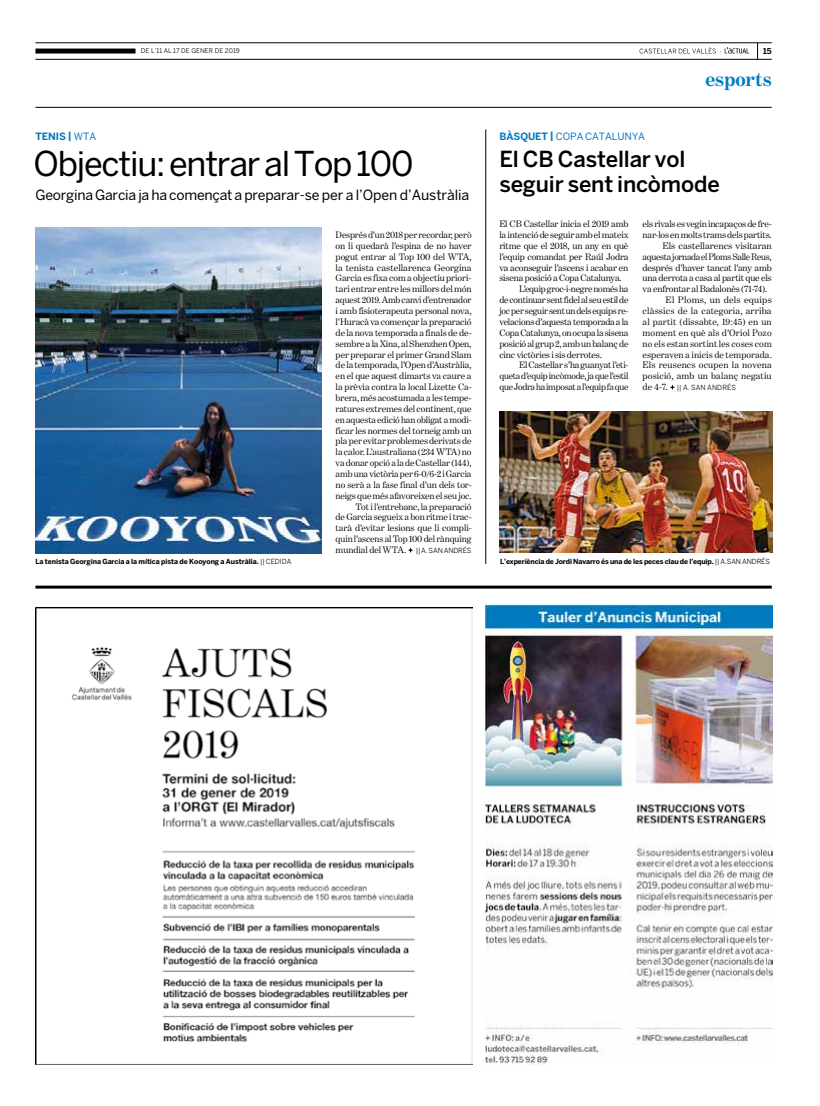
<style>
.page{position:relative;width:820px;height:1106px;background:#fff}
.page>*{position:absolute;margin:0;border:0;box-sizing:border-box;transform-origin:0 0}
.t1{font:34px "Benton Sans";letter-spacing:-.035em;color:#000}
.t2{font:500 22px/25px "Benton Sans";letter-spacing:-.01em;color:#000}
.t3{font:700 20px "Benton Modern One";letter-spacing:-.005em;color:#007bc0}
.t4{font:14px "Benton Sans";letter-spacing:-.015em;color:#000}
.t5{font:700 10px "Benton Sans";color:#007bc0}
.t6{font:10px "Benton Sans";color:#007bc0}
.t7{font:9.5px/10.9px "Benton Modern One";letter-spacing:-.015em;color:#000;text-align:right}
.t8{font:9.5px "Benton Modern One";letter-spacing:.015em;color:#000}
.t9{font:9.5px "Benton Modern One";letter-spacing:.01em;color:#000}
.t10{font:9.5px "Benton Modern One";letter-spacing:.02em;color:#000}
.t11{font:700 8px "Benton Sans";color:#000}
.t12{font:700 7px "Benton Sans";letter-spacing:-.01em;color:#000}
.t13{font:7px "Benton Sans";letter-spacing:.015em;color:#000}
.t14{font:6.5px "Benton Sans";letter-spacing:.005em;color:#000}
.s1{font-weight:400}
.s2{font-family:"Benton Sans";font-size:7px}
.s3{font-family:"Benton Modern One";font-size:9.5px}
</style>
<div class="page">
<svg style="left:757px;top:44px;width:1px;height:15px"></svg>
<svg style="left:639px;top:47px;width:109px;height:7px"></svg>
<hr style="left:35px;top:107px;width:736px;height:1px;background:#000">
<hr style="left:35px;top:43px;width:736px;height:1px;background:#000">
<hr style="left:35px;top:59px;width:736px;height:1px;background:#000">
<div style="left:35px;top:49px;width:100px;height:5px;background:#000"></div>
<img style="left:485px;top:604px;width:287px;height:460px">
<img style="left:35px;top:607px;width:437px;height:457px">
<hr style="left:35px;top:585px;width:736px;height:3px;background:#000">
<svg style="left:408px;top:547px;width:5px;height:6px"></svg>
<img style="left:35px;top:227px;width:286px;height:326px">
<svg style="left:669px;top:384px;width:6px;height:6px"></svg>
<img style="left:499px;top:412px;width:272px;height:140px">
<hr style="left:485px;top:129px;width:1px;height:435px;background:#000">
<p class="t5" style="left:35px;top:131px;width:62px">TENIS|<span class="s1">WTA</span></p>
<p class="t14" style="left:141px;top:47px;width:100px">DE L’11 AL 17 DE GENER DE 2019</p>
<p class="t11" style="left:762px;top:46px;width:10px">15</p>
<h3 class="t3" style="left:705px;top:68px;width:68px">esports</h3>
<p class="t5" style="left:499px;top:131px;width:8px">Bàs</p>
<p class="t5" style="left:520px;top:131px;width:51px">quet | <span class="s1">COpa</span></p>
<p class="t6" style="left:585px;top:131px;width:54px">catalunya</p>
<h1 class="t1" style="left:33px;top:144px;width:381px">Objectiu: entrar al Top 100</h1>
<h3 class="t4" style="left:35px;top:186px;width:435px">Georgina Garcia ja ha començat a preparar-se per a l’Open d’Austràlia</h3>
<p class="t12" style="left:35px;top:557px;width:236px">La tenista Georgina Garcia a la mítica pista de Kooyong a Austràlia. <span class="s1">|| CEDIDA</span></p>
<p class="t7" style="left:335px;top:229px;width:137px">Després d’un 2018 per recordar, però on li quedarà l’espina de no haver pogut entrar al Top 100 del WTA, la tenista castellarenca Georgina Garcia es fixa com a objectiu priori&shy;tari entrar entre les millors del món aquest 2019. Amb canvi d’entrenador i amb fisioterapeuta personal nova, l’Huracà va començar la preparació de la nova temporada a finals de de&shy;sembre a la Xina, al Shenzhen Open, per preparar el primer Grand Slam de la temporada, l’Open d’Austràlia, en el que aquest dimarts va caure a la prèvia contra la local Lizette Ca&shy;brera, més acostumada a les tempe&shy;ratures extremes del continent, que en aquesta edició han obligat a modi&shy;ficar les normes del torneig amb un pla per evitar problemes derivats de la calor. L’australiana (234 WTA) no va donar opció a la de Castellar (144), amb una victòria per 6-0/6-2 i Garcia no serà a la fase final d’un dels tor&shy;neigs que més afavoreixen el seu joc.<br>Tot i l’entrebanc, la preparació<br>de Garcia segueix a bon ritme i trac&shy;tarà d’evitar lesions que li compli&shy;quin l’ascens al Top 100 del rànquing mundial del WTA. <span class="s2">|| A. SAN ANDRÉS</span></p>
<h2 class="t2" style="left:499px;top:147px;width:222px">El CB Castellar vol seguir sent incòmode</h2>
<p class="t7" style="left:499px;top:218px;width:130px">El CB Castellar inicia el 2019 amb</p>
<p class="t7" style="left:499px;top:229px;width:130px">la intenció de seguir amb el mateix</p>
<p class="t7" style="left:499px;top:240px;width:130px">ritme que el 2018, un any en què</p>
<p class="t7" style="left:499px;top:251px;width:131px">l’equip comandat per Raúl Jodra</p>
<p class="t7" style="left:499px;top:262px;width:130px">va aconseguir l’ascens i acabar en</p>
<p class="t7" style="left:499px;top:273px;width:124px">sisena posició a Copa Catalunya.</p>
<p class="t7" style="left:519px;top:284px;width:111px">L’equip groc-i-negre només ha</p>
<p class="t7" style="left:499px;top:294px;width:130px">de continuar sent fidel al seu estil de</p>
<p class="t7" style="left:499px;top:305px;width:130px">joc per seguir sent un dels equips re-</p>
<p class="t7" style="left:499px;top:316px;width:131px">velacions d’aquesta temporada a la</p>
<p class="t7" style="left:499px;top:327px;width:130px">Copa Catalunya, on ocupa la sisena</p>
<p class="t7" style="left:499px;top:338px;width:130px">posició al grup 2, amb un balanç de</p>
<p class="t7" style="left:499px;top:349px;width:104px">cinc victòries i sis derrotes.</p>
<p class="t7" style="left:519px;top:360px;width:111px">El Castellar s’ha guanyat l’eti-</p>
<p class="t7" style="left:499px;top:370px;width:130px">queta d’equip incòmode, ja que l’estil</p>
<p class="t7" style="left:499px;top:381px;width:130px">que Jodra ha imposat a l’equip fa que</p>
<p class="t7" style="left:642px;top:218px;width:130px">els rivals es vegin incapaços de fre-</p>
<p class="t7" style="left:642px;top:229px;width:130px">nar-los en molts trams dels partits.</p>
<p class="t7" style="left:662px;top:240px;width:111px">Els castellarencs visitaran</p>
<p class="t7" style="left:642px;top:251px;width:130px">aquesta jornada el Ploms Salle Reus,</p>
<p class="t7" style="left:642px;top:262px;width:130px">després d’haver tancat l’any amb</p>
<p class="t7" style="left:642px;top:273px;width:130px">una derrota a casa al partit que els</p>
<p class="t7" style="left:642px;top:284px;width:126px">va enfrontar al Badalonès (71-74).</p>
<p class="t10" style="left:665px;top:295px;width:108px">El Ploms, un dels equips</p>
<p class="t8" style="left:642px;top:305px;width:130px">clàssics de la categoria, arriba</p>
<p class="t8" style="left:642px;top:316px;width:130px">al partit (dissabte, 19:45) en un</p>
<p class="t8" style="left:642px;top:327px;width:130px">moment en què als d’Oriol Pozo</p>
<p class="t9" style="left:642px;top:338px;width:130px">no els estan sortint les coses com</p>
<p class="t9" style="left:642px;top:349px;width:131px">esperaven a inicis de temporada.</p>
<p class="t8" style="left:642px;top:360px;width:130px">Els reusencs ocupen la novena</p>
<p class="t8" style="left:642px;top:371px;width:130px">posició, amb un balanç negatiu</p>
<p class="t13" style="left:642px;top:383px;width:95px"><span class="s3">de 4-7.</span> || A. SAN ANDRÉS</p>
<p class="t12" style="left:500px;top:557px;width:271px">L’experiència de Jordi Navarro és una de les peces clau de l’equip. <span class="s1">|| A.SAN ANDRÉS</span></p>
</div>
